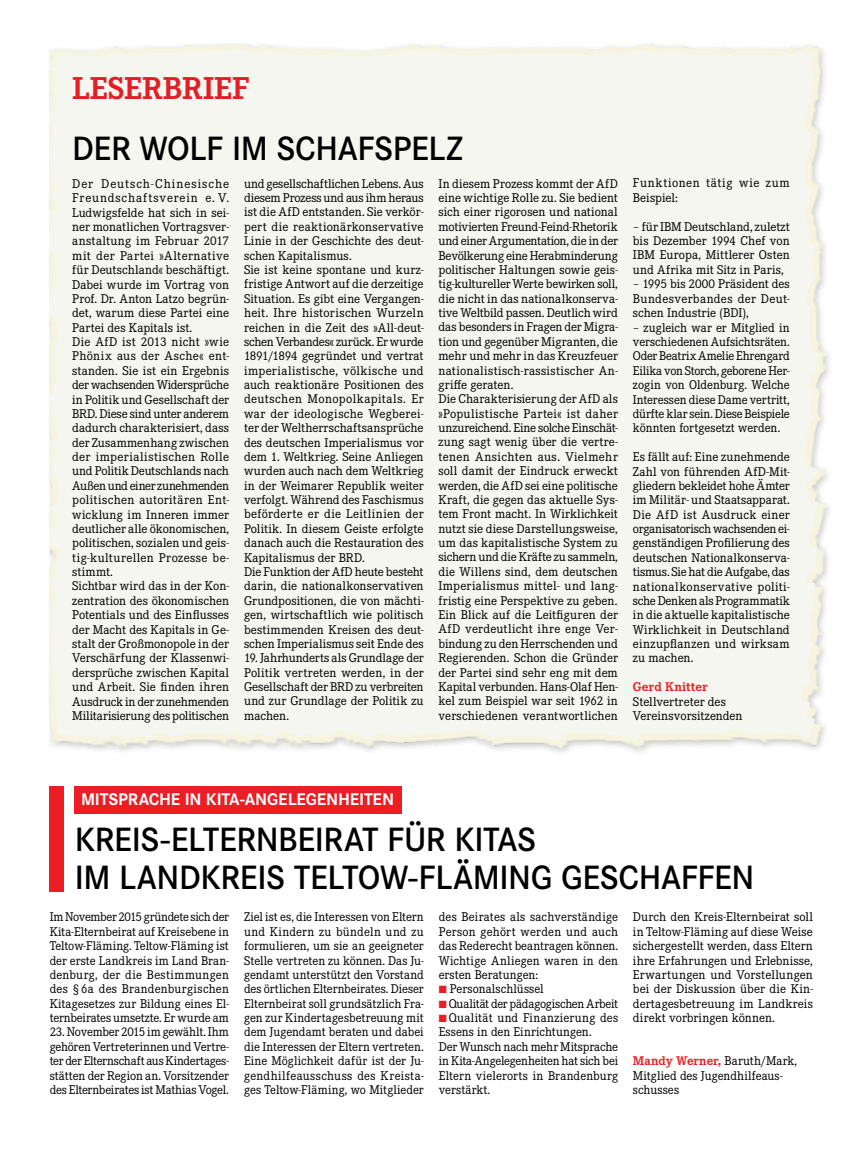
<style>
.page{position:relative;width:862px;height:1170px;background:#fff}
.page>*{position:absolute;margin:0;border:0;box-sizing:border-box;transform-origin:0 0}
.t1{font:600 35px/37.5px "Corporate S";letter-spacing:-.01em;color:#000}
.t2{font:700 32.88px "Corporate E";color:#e21f26}
.t3{font:700 17.5px "Corporate S";letter-spacing:-.01em;color:#fff}
.t4{font:13.12px/14.4px "Corporate E";letter-spacing:.005em;color:#000;text-align:justify}
.t5{font:13.12px "Corporate E";letter-spacing:-.02em;color:#000}
.t6{font:13.12px/14.4px "Corporate E";letter-spacing:.035em;color:#000}
.t7{font:700 13.12px "Corporate E";letter-spacing:.015em;color:#ed1d24}
.s1{color:#ed1d24}
.s2{font-weight:700;color:#ed1d24}
</style>
<div class="page">
<div style="left:50px;top:785px;width:14px;height:106px;background:#ed1d24"></div>
<div style="left:74px;top:786px;width:327px;height:27px;background:#ed1d24"></div>
<h2 class="t2" style="left:72px;top:70px;width:178px">LESERBRIEF</h2>
<h1 class="t1" style="left:72px;top:130px;width:392px">DER WOLF IM SCHAFSPELZ</h1>
<p class="t4" style="left:72px;top:176px;width:158px;text-align:left">Der Deutsch-Chinesische<br>Freundschaftsverein e. V.<br>Ludwigsfelde hat sich in sei&shy;ner monatlichen Vortragsver&shy;anstaltung im Februar 2017 mit der Partei »Alternative für Deutschland« beschäftigt.<br>Dabei wurde im Vortrag von<br>Prof. Dr. Anton Latzo begrün&shy;det, warum diese Partei eine<br>Partei des Kapitals ist.<br>Die AfD ist 2013 nicht »wie<br>Phönix aus der Asche« ent&shy;standen. Sie ist ein Ergebnis der wachsenden Widersprüche in Politik und Gesellschaft der<br>BRD. Diese sind unter anderem dadurch charakterisiert, dass der Zusammenhang zwischen der imperialistischen Rolle und Politik Deutschlands nach<br>Außen und einer zunehmenden politischen autoritären Ent&shy;wicklung im Inneren immer deutlicher alle ökonomischen, politischen, sozialen und geis&shy;tig-kulturellen Prozesse be&shy;stimmt.<br>Sichtbar wird das in der Kon&shy;zentration des ökonomischen<br>Potentials und des Einflusses der Macht des Kapitals in Ge&shy;stalt der Großmonopole in der<br>Verschärfung der Klassenwi&shy;dersprüche zwischen Kapital und Arbeit. Sie finden ihren<br>Ausdruck in der zunehmenden<br>Militarisierung des politischen</p>
<p class="t4" style="left:244px;top:176px;width:181px;text-align:left">und gesellschaftlichen Lebens. Aus diesem Prozess und aus ihm heraus ist die AfD entstanden. Sie verkör&shy;pert die reaktionärkonservative Linie in der Geschichte des deut&shy;schen Kapitalismus.<br>Sie ist keine spontane und kurz&shy;fristige Antwort auf die derzeitige Situation. Es gibt eine Vergangen&shy;heit. Ihre historischen Wurzeln reichen in die Zeit des »All-deut&shy;schen Verbandes« zurück. Er wurde 1891/1894 gegründet und vertrat imperialistische, völkische und auch reaktionäre Positionen des deutschen Monopolkapitals. Er war der ideologische Wegberei&shy;ter der Weltherrschaftsansprüche des deutschen Imperialismus vor dem 1. Weltkrieg. Seine Anliegen wurden auch nach dem Weltkrieg in der Weimarer Republik weiter verfolgt. Während des Faschismus beförderte er die Leitlinien der Politik. In diesem Geiste erfolgte danach auch die Restauration des Kapitalismus der BRD.<br>Die Funktion der AfD heute besteht darin, die nationalkonservativen Grundpositionen, die von mächti&shy;gen, wirtschaftlich wie politisch bestimmenden Kreisen des deut&shy;schen Imperialismus seit Ende des</p>
<p class="t4" style="left:244px;top:651px;width:181px">19. Jahrhunderts als Grundlage der Politik vertreten werden, in der Gesellschaft der BRD zu verbreiten und zur Grundlage der Politik zu machen.</p>
<p class="t4" style="left:438px;top:176px;width:181px;text-align:left">In diesem Prozess kommt der AfD eine wichtige Rolle zu. Sie bedient sich einer rigorosen und national motivierten Freund-Feind-Rhetorik und einer Argumentation, die in der Bevölkerung eine Herabminderung politischer Haltungen sowie geis&shy;tig-kultureller Werte bewirken soll, die nicht in das nationalkonserva&shy;tive Weltbild passen. Deutlich wird das besonders in Fragen der Migra&shy;tion und gegenüber Migranten, die mehr und mehr in das Kreuzfeuer nationalistisch-rassistischer An&shy;griffe geraten.<br>Die Charakterisierung der AfD als »Populistische Partei« ist daher unzureichend. Eine solche Einschät&shy;zung sagt wenig über die vertre&shy;tenen Ansichten aus. Vielmehr soll damit der Eindruck erweckt werden, die AfD sei eine politische Kraft, die gegen das aktuelle Sys&shy;tem Front macht. In Wirklichkeit nutzt sie diese Darstellungsweise, um das kapitalistische System zu sichern und die Kräfte zu sammeln, die Willens sind, dem deutschen Imperialismus mittel- und lang&shy;fristig eine Perspektive zu geben.<br>Ein Blick auf die Leitfiguren der AfD verdeutlicht ihre enge Ver&shy;bindung zu den Herrschenden und Regierenden. Schon die Gründer der Partei sind sehr eng mit dem Kapital verbunden. Hans-Olaf Hen&shy;kel zum Beispiel war seit 1962 in verschiedenen verantwortlichen</p>
<p class="t6" style="left:632px;top:176px;width:158px">Funktionen tätig wie zum<br>Beispiel:</p>
<p class="t4" style="left:632px;top:219px;width:158px">– für IBM Deutschland, zuletzt bis Dezember 1994 Chef von IBM Europa, Mittlerer Osten und Afrika mit Sitz in Paris,</p>
<p class="t4" style="left:632px;top:277px;width:158px">– 1995 bis 2000 Präsident des Bundesverbandes der Deut&shy;schen Industrie (BDI),</p>
<p class="t4" style="left:632px;top:320px;width:158px">– zugleich war er Mitglied in verschiedenen Aufsichtsräten.<br>Oder Beatrix Amelie Ehrengard Eilika von Storch, geborene Her&shy;zogin von Oldenburg. Welche Interessen diese Dame vertritt, dürfte klar sein. Diese Beispiele könnten fortgesetzt werden.</p>
<p class="t4" style="left:632px;top:450px;width:158px">Es fällt auf: Eine zunehmende Zahl von führenden AfD-Mit&shy;gliedern bekleidet hohe Ämter im Militär- und Staatsapparat.<br>Die AfD ist Ausdruck einer organisatorisch wachsenden ei&shy;genständigen Profilierung des deutschen Nationalkonserva&shy;tismus. Sie hat die Aufgabe, das nationalkonservative politi&shy;sche Denken als Programmatik in die aktuelle kapitalistische Wirklichkeit in Deutschland einzupflanzen und wirksam zu machen.</p>
<p class="t7" style="left:632px;top:679px;width:76px">Gerd Knitter</p>
<p class="t4" style="left:632px;top:694px;width:111px">Stellvertreter des<br>Vereinsvorsitzenden</p>
<h3 class="t3" style="left:81px;top:789px;width:314px">MITSPRACHE IN KITA-ANGELEGENHEITEN</h3>
<h1 class="t1" style="left:75px;top:821px;width:680px">KREIS-ELTERNBEIRAT FÜR KITAS<br>IM LANDKREIS TELTOW-FLÄMING GESCHAFFEN</h1>
<p class="t4" style="left:50px;top:910px;width:181px">Im November 2015 gründete sich der Kita-Elternbeirat auf Kreisebene in Teltow-Fläming. Teltow-Fläming ist der erste Landkreis im Land Bran&shy;denburg, der die Bestimmungen des § 6a des Brandenburgischen Kitagesetzes zur Bildung eines El&shy;ternbeirates umsetzte. Er wurde am</p>
<p class="t4" style="left:50px;top:1025px;width:181px">23. November 2015 im gewählt. Ihm gehören Vertreterinnen und Vertre&shy;ter der Elternschaft aus Kindertages&shy;stätten der Region an. Vorsitzender des Elternbeirates ist Mathias Vogel.</p>
<p class="t4" style="left:244px;top:910px;width:181px">Ziel ist es, die Interessen von Eltern und Kindern zu bündeln und zu formulieren, um sie an geeigneter Stelle vertreten zu können. Das Ju&shy;gendamt unterstützt den Vorstand des örtlichen Elternbeirates. Dieser Elternbeirat soll grundsätzlich Fra&shy;gen zur Kindertagesbetreuung mit dem Jugendamt beraten und dabei die Interessen der Eltern vertreten.<br>Eine Möglichkeit dafür ist der Ju&shy;gendhilfeausschuss des Kreista&shy;ges Teltow-Fläming, wo Mitglieder</p>
<p class="t4" style="left:438px;top:910px;width:181px">des Beirates als sachverständige Person gehört werden und auch das Rederecht beantragen können.<br>Wichtige Anliegen waren in den ersten Beratungen:</p>
<p class="t4" style="left:438px;top:981px;width:106px"><span class="s1">■</span> Personalschlüssel</p>
<p class="t5" style="left:438px;top:996px;width:181px"><span class="s1">■</span> Qualität der pädagogischen Arbeit</p>
<p class="t4" style="left:438px;top:1010px;width:181px;text-align:left"><span class="s1">■</span> Qualität und Finanzierung des<br>Essens in den Einrichtungen.<br>Der Wunsch nach mehr Mitsprache in Kita-Angelegenheiten hat sich bei<br>Eltern vielerorts in Brandenburg verstärkt.</p>
<p class="t4" style="left:632px;top:910px;width:181px">Durch den Kreis-Elternbeirat soll in Teltow-Fläming auf diese Weise sichergestellt werden, dass Eltern ihre Erfahrungen und Erlebnisse, Erwartungen und Vorstellungen bei der Diskussion über die Kin&shy;dertagesbetreuung im Landkreis direkt vorbringen können.</p>
<p class="t4" style="left:632px;top:1053px;width:166px;text-align:left"><span class="s2">Mandy Werner,</span> Baruth/Mark,<br>Mitglied des Jugendhilfeaus&shy;schusses</p>
</div>
